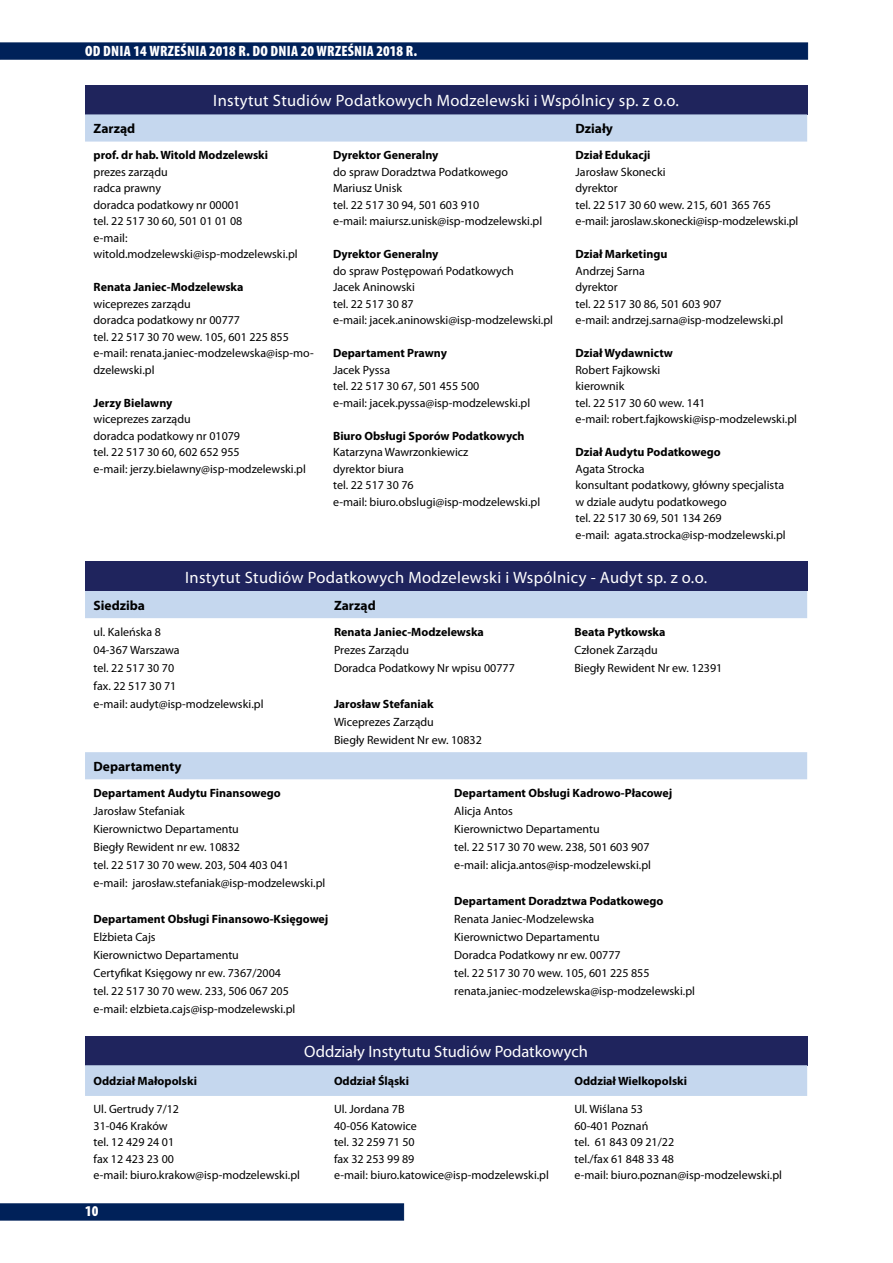
<style>
.page{position:relative;width:893px;height:1263px;background:#fff}
.page>*{position:absolute;margin:0;border:0;box-sizing:border-box;transform-origin:0 0}
.t1{font:16.5px "Myriad Pro";letter-spacing:.02em;color:#fff}
.t2{font:16.5px "Myriad Pro";color:#fff}
.t3{font:900 condensed 15px "Myriad Pro";letter-spacing:.02em;color:#fff}
.t4{font:700 13.5px "Myriad Pro";color:#000}
.t5{font:12px/16.5px "Myriad Pro";color:#000}
.t6{font:700 12px "Myriad Pro";color:#000}
</style>
<div class="page">
<div style="left:0;top:43px;width:808px;height:17px;background:#002159;border:1px solid #002159"></div>
<div style="left:0;top:1203px;width:404px;height:17px;background:#002159;border:1px solid #002159"></div>
<div style="left:85px;top:85px;width:722px;height:29px;background:#1f245c"></div>
<svg style="left:85px;top:114px;width:722px;height:28px;background:#c3d4eb"></svg>
<div style="left:85px;top:562px;width:722px;height:29px;background:#1f245d"></div>
<div style="left:85px;top:591px;width:722px;height:27px;background:#c5d7ee"></div>
<div style="left:85px;top:752px;width:722px;height:27px;background:#c5d7ee"></div>
<div style="left:85px;top:1036px;width:722px;height:29px;background:#1f245d"></div>
<div style="left:85px;top:1065px;width:722px;height:31px;background:#c5d7ee"></div>
<p class="t3" style="left:85px;top:41px;width:333px">OD DNIA 14 WRZEŚNIA 2018 R. DO DNIA 20 WRZEŚNIA 2018 R.</p>
<p class="t1" style="left:213px;top:90px;width:467px">Instytut Studiów Podatkowych Modzelewski i Wspólnicy sp. z o.o.</p>
<p class="t4" style="left:94px;top:120px;width:43px">Zarząd</p>
<p class="t4" style="left:575px;top:120px;width:39px">Działy</p>
<p class="t6" style="left:94px;top:147px;width:176px">prof. dr hab. Witold Modzelewski</p>
<p class="t5" style="left:94px;top:163px;width:76px">prezes zarządu</p>
<p class="t5" style="left:94px;top:180px;width:69px">radca prawny</p>
<p class="t5" style="left:94px;top:196px;width:148px">doradca podatkowy nr 00001</p>
<p class="t5" style="left:94px;top:213px;width:150px">tel. 22 517 30 60, 501 01 01 08</p>
<p class="t5" style="left:94px;top:229px;width:206px">e-mail: witold.modzelewski@isp-modzelewski.pl</p>
<p class="t6" style="left:94px;top:279px;width:151px">Renata Janiec-Modzelewska</p>
<p class="t5" style="left:94px;top:295px;width:99px">wiceprezes zarządu</p>
<p class="t5" style="left:94px;top:312px;width:148px">doradca podatkowy nr 00777</p>
<p class="t5" style="left:94px;top:328px;width:197px">tel. 22 517 30 70 wew. 105, 601 225 855</p>
<p class="t5" style="left:94px;top:345px;width:222px">e-mail: renata.janiec-modzelewska@isp-mo&shy;dzelewski.pl</p>
<p class="t6" style="left:94px;top:395px;width:80px">Jerzy Bielawny</p>
<p class="t5" style="left:94px;top:411px;width:99px">wiceprezes zarządu</p>
<p class="t5" style="left:94px;top:427px;width:148px">doradca podatkowy nr 01079</p>
<p class="t5" style="left:94px;top:444px;width:148px">tel. 22 517 30 60, 602 652 955</p>
<p class="t5" style="left:94px;top:460px;width:214px">e-mail: jerzy.bielawny@isp-modzelewski.pl</p>
<p class="t6" style="left:575px;top:147px;width:77px">Dział Edukacji</p>
<p class="t5" style="left:575px;top:163px;width:92px">Jarosław Skonecki</p>
<p class="t5" style="left:575px;top:180px;width:44px">dyrektor</p>
<p class="t5" style="left:575px;top:196px;width:197px">tel. 22 517 30 60 wew. 215, 601 365 765</p>
<p class="t5" style="left:575px;top:213px;width:224px">e-mail: jaroslaw.skonecki@isp-modzelewski.pl</p>
<p class="t6" style="left:575px;top:246px;width:93px">Dział Marketingu</p>
<p class="t5" style="left:575px;top:262px;width:71px">Andrzej Sarna</p>
<p class="t5" style="left:575px;top:279px;width:44px">dyrektor</p>
<p class="t5" style="left:575px;top:295px;width:148px">tel. 22 517 30 86, 501 603 907</p>
<p class="t5" style="left:575px;top:312px;width:209px">e-mail: andrzej.sarna@isp-modzelewski.pl</p>
<p class="t6" style="left:575px;top:345px;width:99px">Dział Wydawnictw</p>
<p class="t5" style="left:575px;top:361px;width:86px">Robert Fajkowski</p>
<p class="t5" style="left:575px;top:378px;width:50px">kierownik</p>
<p class="t5" style="left:575px;top:394px;width:131px">tel. 22 517 30 60 wew. 141</p>
<p class="t5" style="left:575px;top:411px;width:223px">e-mail: robert.fajkowski@isp-modzelewski.pl</p>
<p class="t6" style="left:575px;top:444px;width:147px">Dział Audytu Podatkowego</p>
<p class="t5" style="left:575px;top:460px;width:71px">Agata Strocka</p>
<p class="t5" style="left:575px;top:477px;width:210px">konsultant podatkowy, główny specjalista w dziale audytu podatkowego</p>
<p class="t5" style="left:575px;top:510px;width:148px">tel. 22 517 30 69, 501 134 269</p>
<p class="t5" style="left:575px;top:526px;width:212px">e-mail: agata.strocka@isp-modzelewski.pl</p>
<p class="t1" style="left:185px;top:567px;width:523px">Instytut Studiów Podatkowych Modzelewski i Wspólnicy - Audyt sp. z o.o.</p>
<p class="t6" style="left:333px;top:147px;width:107px">Dyrektor Generalny</p>
<p class="t5" style="left:333px;top:163px;width:177px">do spraw Doradztwa Podatkowego</p>
<p class="t5" style="left:333px;top:180px;width:70px">Mariusz Unisk</p>
<p class="t5" style="left:333px;top:196px;width:148px">tel. 22 517 30 94, 501 603 910</p>
<p class="t5" style="left:333px;top:213px;width:211px">e-mail: maiursz.unisk@isp-modzelewski.pl</p>
<p class="t6" style="left:333px;top:246px;width:107px">Dyrektor Generalny</p>
<p class="t5" style="left:333px;top:262px;width:182px">do spraw Postępowań Podatkowych</p>
<p class="t5" style="left:333px;top:279px;width:83px">Jacek Aninowski</p>
<p class="t5" style="left:333px;top:295px;width:82px">tel. 22 517 30 87</p>
<p class="t5" style="left:333px;top:312px;width:222px">e-mail: jacek.aninowski@isp-modzelewski.pl</p>
<p class="t6" style="left:333px;top:345px;width:115px">Departament Prawny</p>
<p class="t5" style="left:333px;top:361px;width:59px">Jacek Pyssa</p>
<p class="t5" style="left:333px;top:378px;width:148px">tel. 22 517 30 67, 501 455 500</p>
<p class="t5" style="left:333px;top:394px;width:199px">e-mail: jacek.pyssa@isp-modzelewski.pl</p>
<p class="t6" style="left:333px;top:428px;width:193px">Biuro Obsługi Sporów Podatkowych</p>
<p class="t5" style="left:333px;top:444px;width:137px">Katarzyna Wawrzonkiewicz</p>
<p class="t5" style="left:333px;top:460px;width:72px">dyrektor biura</p>
<p class="t5" style="left:333px;top:477px;width:82px">tel. 22 517 30 76</p>
<p class="t5" style="left:333px;top:493px;width:209px">e-mail: biuro.obslugi@isp-modzelewski.pl</p>
<p class="t4" style="left:94px;top:596px;width:53px">Siedziba</p>
<p class="t4" style="left:334px;top:596px;width:43px">Zarząd</p>
<p class="t5" style="left:94px;top:623px;width:69px">ul. Kaleńska 8</p>
<p class="t5" style="left:94px;top:641px;width:88px">04-367 Warszawa</p>
<p class="t5" style="left:94px;top:659px;width:82px">tel. 22 517 30 70</p>
<p class="t5" style="left:94px;top:677px;width:84px">fax. 22 517 30 71</p>
<p class="t5" style="left:94px;top:695px;width:171px">e-mail: audyt@isp-modzelewski.pl</p>
<p class="t6" style="left:334px;top:624px;width:151px">Renata Janiec-Modzelewska</p>
<p class="t5" style="left:334px;top:641px;width:77px">Prezes Zarządu</p>
<p class="t5" style="left:334px;top:659px;width:182px">Doradca Podatkowy Nr wpisu 00777</p>
<p class="t6" style="left:334px;top:696px;width:101px">Jarosław Stefaniak</p>
<p class="t5" style="left:334px;top:713px;width:101px">Wiceprezes Zarządu</p>
<p class="t5" style="left:334px;top:731px;width:149px">Biegły Rewident Nr ew. 10832</p>
<p class="t6" style="left:574px;top:624px;width:92px">Beata Pytkowska</p>
<p class="t5" style="left:574px;top:641px;width:85px">Członek Zarządu</p>
<p class="t5" style="left:574px;top:659px;width:149px">Biegły Rewident Nr ew. 12391</p>
<p class="t4" style="left:94px;top:757px;width:89px">Departamenty</p>
<p class="t6" style="left:94px;top:785px;width:189px">Departament Audytu Finansowego</p>
<p class="t5" style="left:94px;top:802px;width:93px">Jarosław Stefaniak</p>
<p class="t5" style="left:94px;top:820px;width:147px">Kierownictwo Departamentu</p>
<p class="t5" style="left:94px;top:838px;width:148px">Biegły Rewident nr ew. 10832</p>
<p class="t5" style="left:94px;top:856px;width:197px">tel. 22 517 30 70 wew. 203, 504 403 041</p>
<p class="t5" style="left:94px;top:874px;width:233px">e-mail: jarosław.stefaniak@isp-modzelewski.pl</p>
<p class="t6" style="left:94px;top:911px;width:236px">Departament Obsługi Finansowo-Księgowej</p>
<p class="t5" style="left:94px;top:928px;width:64px">Elżbieta Cajs</p>
<p class="t5" style="left:94px;top:946px;width:147px">Kierownictwo Departamentu</p>
<p class="t5" style="left:94px;top:964px;width:189px">Certyfikat Księgowy nr ew. 7367/2004</p>
<p class="t5" style="left:94px;top:982px;width:197px">tel. 22 517 30 70 wew. 233, 506 067 205</p>
<p class="t5" style="left:94px;top:1000px;width:203px">e-mail: elzbieta.cajs@isp-modzelewski.pl</p>
<p class="t6" style="left:454px;top:785px;width:220px">Departament Obsługi Kadrowo-Płacowej</p>
<p class="t5" style="left:454px;top:802px;width:60px">Alicja Antos</p>
<p class="t5" style="left:454px;top:820px;width:147px">Kierownictwo Departamentu</p>
<p class="t5" style="left:454px;top:838px;width:197px">tel. 22 517 30 70 wew. 238, 501 603 907</p>
<p class="t5" style="left:454px;top:856px;width:198px">e-mail: alicja.antos@isp-modzelewski.pl</p>
<p class="t6" style="left:454px;top:893px;width:211px">Departament Doradztwa Podatkowego</p>
<p class="t5" style="left:454px;top:910px;width:142px">Renata Janiec-Modzelewska</p>
<p class="t5" style="left:454px;top:928px;width:147px">Kierownictwo Departamentu</p>
<p class="t5" style="left:454px;top:946px;width:168px">Doradca Podatkowy nr ew. 00777</p>
<p class="t5" style="left:454px;top:964px;width:197px">tel. 22 517 30 70 wew. 105, 601 225 855</p>
<p class="t5" style="left:454px;top:982px;width:242px">renata.janiec-modzelewska@isp-modzelewski.pl</p>
<p class="t2" style="left:304px;top:1041px;width:285px">Oddziały Instytutu Studiów Podatkowych</p>
<p class="t6" style="left:94px;top:1073px;width:105px">Oddział Małopolski</p>
<p class="t6" style="left:334px;top:1073px;width:77px">Oddział Śląski</p>
<p class="t6" style="left:574px;top:1073px;width:114px">Oddział Wielkopolski</p>
<p class="t5" style="left:94px;top:1101px;width:87px">Ul. Gertrudy 7/12</p>
<p class="t5" style="left:94px;top:1117px;width:76px">31-046 Kraków</p>
<p class="t5" style="left:94px;top:1134px;width:82px">tel. 12 429 24 01</p>
<p class="t5" style="left:94px;top:1150px;width:82px">fax 12 423 23 00</p>
<p class="t5" style="left:94px;top:1167px;width:208px">e-mail: biuro.krakow@isp-modzelewski.pl</p>
<p class="t5" style="left:334px;top:1101px;width:72px">Ul. Jordana 7B</p>
<p class="t5" style="left:334px;top:1117px;width:84px">40-056 Katowice</p>
<p class="t5" style="left:334px;top:1134px;width:82px">tel. 32 259 71 50</p>
<p class="t5" style="left:334px;top:1150px;width:82px">fax 32 253 99 89</p>
<p class="t5" style="left:334px;top:1167px;width:216px">e-mail: biuro.katowice@isp-modzelewski.pl</p>
<p class="t5" style="left:574px;top:1101px;width:70px">Ul. Wiślana 53</p>
<p class="t5" style="left:574px;top:1117px;width:75px">60-401 Poznań</p>
<p class="t5" style="left:574px;top:1134px;width:101px">tel. 61 843 09 21/22</p>
<p class="t5" style="left:574px;top:1150px;width:101px">tel./fax 61 848 33 48</p>
<p class="t5" style="left:574px;top:1167px;width:209px">e-mail: biuro.poznan@isp-modzelewski.pl</p>
<p class="t3" style="left:85px;top:1201px;width:15px">10</p>
</div>
